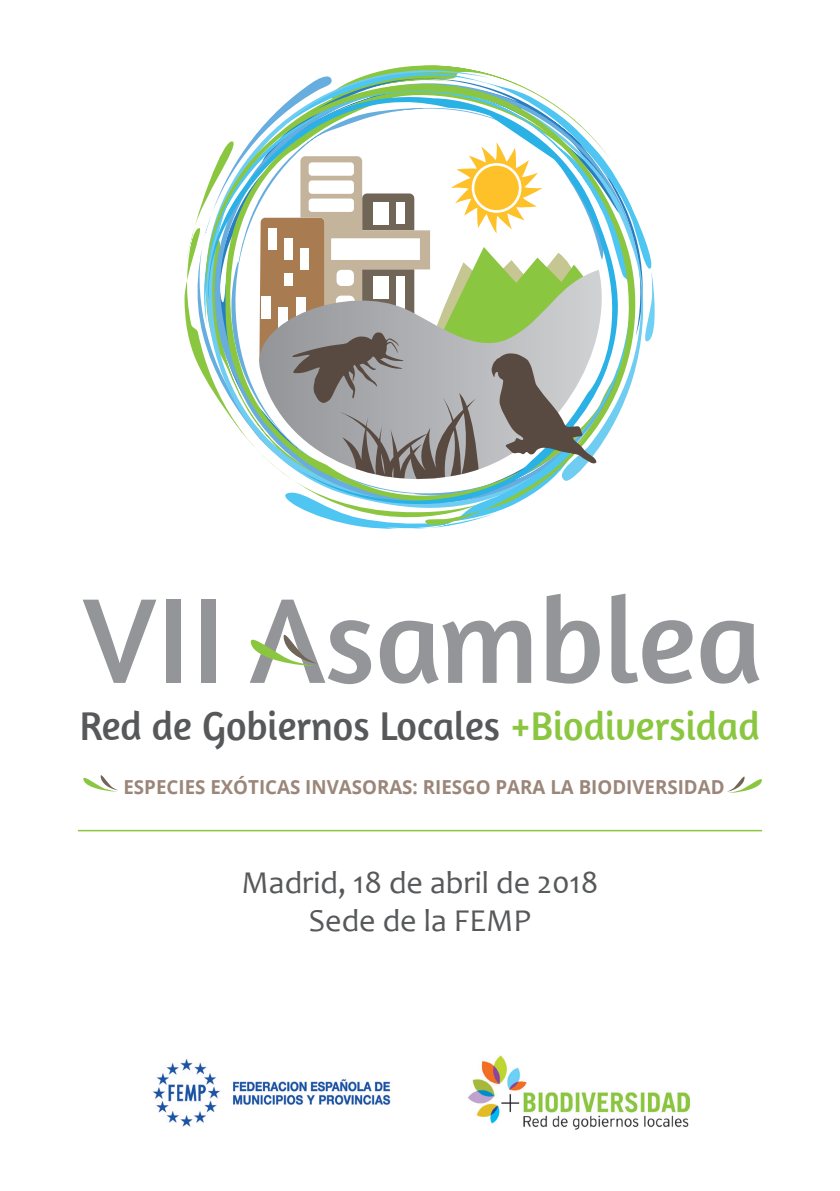
<style>
.page{position:relative;width:840px;height:1191px;background:#fff}
.page>*{position:absolute;margin:0;border:0;box-sizing:border-box;transform-origin:0 0}
.t1{font:41.2px "Amaranth";color:#57585a;scale:.96 1}
.t2{font:32px/38.4px "Candara";color:#57585a;text-align:center}
.t3{font:700 19.2px "Open Sans";color:#9b8679}
.s1{color:#8bc640}
</style>
<div class="page">
<img style="left:152px;top:1059px;width:239px;height:68px">
<img style="left:468px;top:1055px;width:220px;height:74px">
<svg style="left:83px;top:599px;width:73px;height:84px"></svg>
<div style="left:166px;top:599px;width:15px;height:84px;background:#939598"></div>
<div style="left:200px;top:599px;width:15px;height:84px;background:#939598"></div>
<svg style="left:379px;top:620px;width:152px;height:64px"></svg>
<svg style="left:546px;top:594px;width:53px;height:89px"></svg>
<svg style="left:611px;top:593px;width:81px;height:90px"></svg>
<svg style="left:700px;top:620px;width:59px;height:64px"></svg>
<svg style="left:83px;top:775px;width:35px;height:16px"></svg>
<svg style="left:727px;top:776px;width:34px;height:17px"></svg>
<svg style="left:250px;top:599px;width:121px;height:85px"></svg>
<svg style="left:199px;top:69px;width:442px;height:305px"></svg>
<svg style="left:640px;top:187px;width:15px;height:155px"></svg>
<svg style="left:203px;top:81px;width:437px;height:448px"></svg>
<svg style="left:208px;top:97px;width:409px;height:407px"></svg>
<svg style="left:251px;top:270px;width:364px;height:225px"></svg>
<svg style="left:242px;top:124px;width:354px;height:355px"></svg>
<hr style="left:78px;top:830px;width:683px;height:1px;background:#8bc63e">
<h1 class="t1" style="left:80px;top:701px;width:709px">Red de Gobiernos Locales <span class="s1">+Biodiversidad</span></h1>
<p class="t3" style="left:123px;top:773px;width:602px">ESPECIES EXÓTICAS INVASORAS: RIESGO PARA LA BIODIVERSIDAD</p>
<h2 class="t2" style="left:241px;top:863px;width:358px">Madrid, 18 de abril de 2018<br>Sede de la FEMP</h2>
</div>
